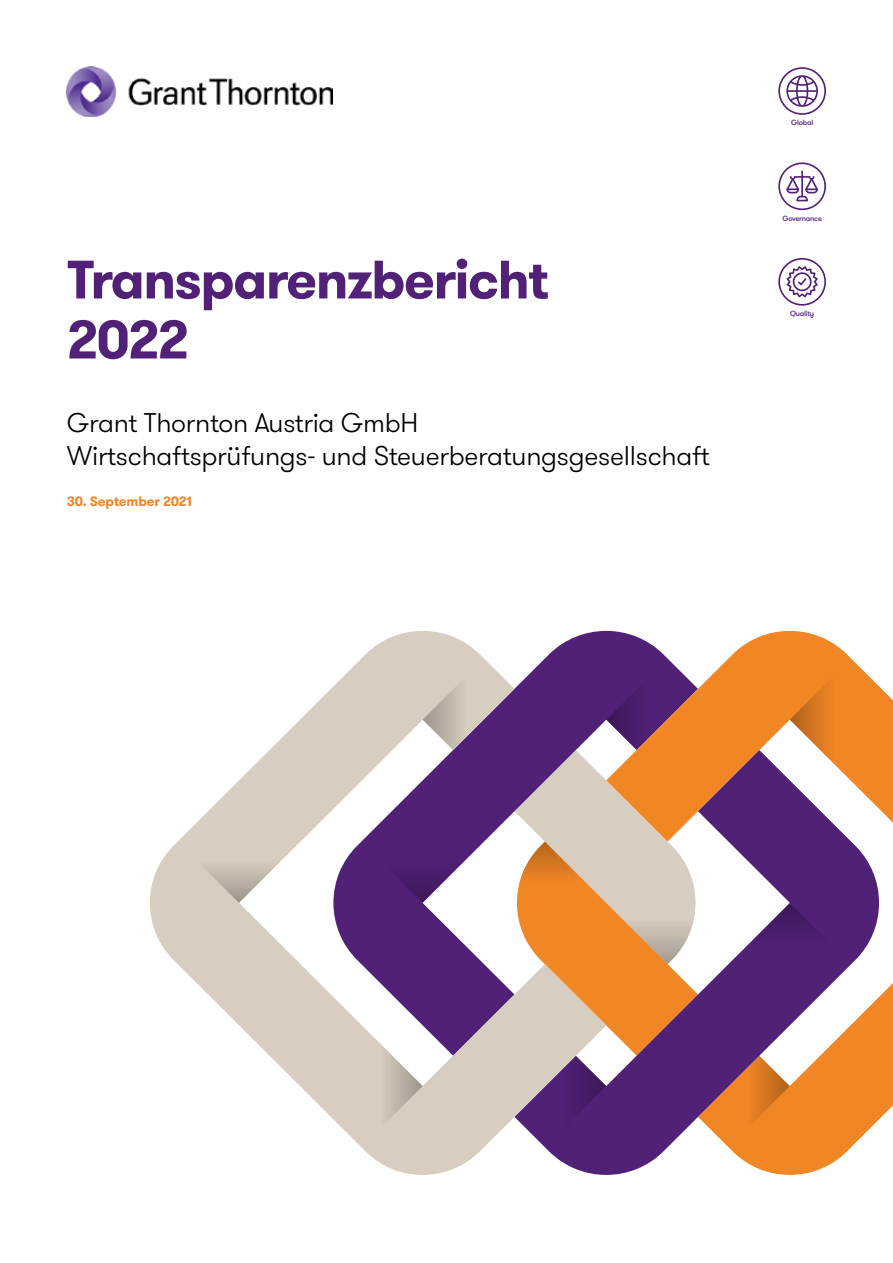
<style>
.page{position:relative;width:893px;height:1263px;background:#fff}
.page>*{position:absolute;margin:0;border:0;box-sizing:border-box;transform-origin:0 0}
.t1{font:700 54px/60px "GT Walsheim Pro";letter-spacing:-.03em;color:#512178}
.t2{font:300 27px/33px "GT Walsheim Pro";letter-spacing:-.01em;color:#000}
.t3{font:700 13.5px "GT Walsheim Pro";letter-spacing:-.01em;color:#f18625}
.t4{font:500 7.5px "GT Walsheim Pro";letter-spacing:-.03em;color:#512178}
</style>
<div class="page">
<svg style="left:778px;top:67px;width:48px;height:48px"></svg>
<svg style="left:778px;top:258px;width:48px;height:48px"></svg>
<svg style="left:606px;top:630px;width:287px;height:490px;fill:#f18625"></svg>
<svg style="left:790px;top:658px;width:61px;height:92px;background:#ea8b35"></svg>
<svg style="left:606px;top:750px;width:273px;height:425px"></svg>
<svg style="left:150px;top:630px;width:456px;height:545px"></svg>
<svg style="left:423px;top:658px;width:61px;height:92px;background:#c8bcb9"></svg>
<svg style="left:361px;top:1025px;width:62px;height:122px"></svg>
<svg style="left:178px;top:842px;width:122px;height:61px"></svg>
<svg style="left:361px;top:842px;width:123px;height:61px"></svg>
<svg style="left:728px;top:903px;width:123px;height:61px"></svg>
<svg style="left:514px;top:658px;width:184px;height:489px;background:#b58583"></svg>
<svg style="left:778px;top:162px;width:48px;height:48px"></svg>
<img style="left:67px;top:67px;width:266px;height:50px">
<div style="left:123px;top:107px;width:273px;height:73px;background:#fff"></div>
<h1 class="t1" style="left:67px;top:250px;width:483px">Transparenzbericht<br>2022</h1>
<p class="t2" style="left:67px;top:406px;width:644px">Grant Thornton Austria GmbH<br>Wirtschaftsprüfungs- und Steuerberatungsgesellschaft</p>
<p class="t3" style="left:67px;top:492px;width:127px">30. September 2021</p>
<p class="t4" style="left:791px;top:118px;width:24px">Global</p>
<p class="t4" style="left:782px;top:214px;width:41px">Governance</p>
<p class="t4" style="left:790px;top:309px;width:26px">Quality</p>
</div>
